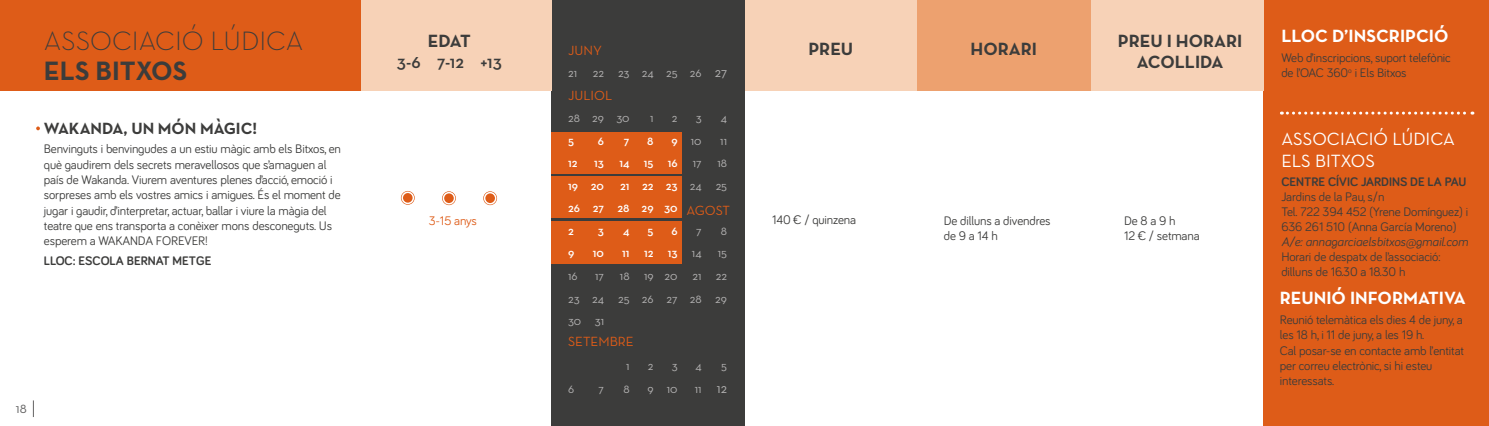
<style>
.page{position:relative;width:1489px;height:426px;background:#fff}
.page>*{position:absolute;margin:0;border:0;box-sizing:border-box;transform-origin:0 0}
.t1{font:300 27px "Neutra Text";color:#3c3c3b}
.t2{font:700 27px "Neutra Text";color:#3c3c3b}
.t3{font:700 18px/21.6px "Neutra Text";color:#3c3c3b;text-align:center}
.t4{font:700 18px "Neutra Text";color:#fff}
.t5{font:18px/21.6px "Neutra Text";color:#fff}
.t6{font:600 18px "Neutra Text";color:#3c3c3b}
.t7{font:700 16.5px "Neutra Text";color:#3c3c3b}
.t8{font:13.5px "Neutra Text";color:#de5c18}
.t9{font:13.5px "Neutra Text";color:#646363}
.t10{font:12.75px/15.3px "Bariol";letter-spacing:-.01em;color:#3c3c3b}
.t11{font:700 12.75px "Bariol";color:#3c3c3b}
.t12{font:italic 12.75px "Bariol";color:#3c3c3b}
.t13{font:12.75px "Bariol";letter-spacing:-.01em;color:#de5c18}
.t14{font:12px/22.5px "Neutra Text";color:#b3b2b2;text-align:justify}
.t15{font:600 12px/22.5px "Neutra Text";color:#fff}
.s1{font-size:13.5px}
.s2{font-weight:600;color:#fff}
.s3{font-weight:400;color:#b3b2b2}
</style>
<div class="page">
<svg style="left:33px;top:400px;width:1px;height:16px"></svg>
<div style="left:551px;top:0;width:194px;height:425px;background:#3c3c3b"></div>
<svg style="left:483px;top:191px;width:14px;height:14px"></svg>
<div style="left:484px;top:192px;width:11px;height:11px;background:#de5c18;border-radius:50%"></div>
<div style="left:484px;top:192px;width:12px;height:12px;border:2px solid #fff;border-radius:50%"></div>
<div style="left:0;top:0;width:361px;height:90px;background:#de5c18"></div>
<svg style="left:442px;top:191px;width:14px;height:14px"></svg>
<div style="left:443px;top:192px;width:11px;height:11px;background:#de5c18;border-radius:50%"></div>
<div style="left:442px;top:192px;width:13px;height:12px;border:2px solid #fff;border-radius:50%"></div>
<div style="left:402px;top:192px;width:11px;height:11px;background:#de5c18;border-radius:50%"></div>
<div style="left:401px;top:191px;width:13px;height:13px;border:2px solid #fff;border-radius:50%"></div>
<div style="left:551px;top:176px;width:131px;height:42px;background:#de5c18"></div>
<div style="left:551px;top:132px;width:131px;height:41px;background:#de5c18"></div>
<svg style="left:36px;top:126px;width:4px;height:4px"></svg>
<div style="left:361px;top:0;width:190px;height:90px;background:#f7d2b7"></div>
<div style="left:551px;top:221px;width:131px;height:42px;background:#de5c18"></div>
<div style="left:1263px;top:0;width:225px;height:425px;background:#de5c18"></div>
<svg style="left:1281px;top:111px;width:191px;height:3px"></svg>
<div style="left:745px;top:0;width:172px;height:90px;background:#f7d2b7"></div>
<div style="left:917px;top:0;width:173px;height:90px;background:#eda16f"></div>
<div style="left:1090px;top:0;width:173px;height:90px;background:#f7d2b7"></div>
<h1 class="t1" style="left:44px;top:24px;width:261px">ASSOCIACIÓ LÚDICA</h1>
<h1 class="t2" style="left:44px;top:53px;width:145px">ELS BITXOS</h1>
<p class="t7" style="left:44px;top:118px;width:215px">WAKANDA, UN MÓN MÀGIC!</p>
<p class="t10" style="left:44px;top:141px;width:298px">Benvinguts i benvingudes a un estiu màgic amb els Bitxos, en què gaudirem dels secrets meravellosos que s’amaguen al país de Wakanda. Viurem aventures plenes d’acció, emoció i sorpreses amb els vostres amics i amigues. És el moment de jugar i gaudir, d’interpretar, actuar, ballar i viure la màgia del teatre que ens transporta a conèixer mons desconeguts. Us esperem a WAKANDA FOREVER!</p>
<p class="t11" style="left:44px;top:251px;width:169px">LLOC: ESCOLA BERNAT METGE</p>
<p class="t9" style="left:16px;top:399px;width:12px">18</p>
<h2 class="t3" style="left:428px;top:29px;width:44px">EDAT</h2>
<h2 class="t6" style="left:397px;top:51px;width:106px">3-6 7-12 +13</h2>
<p class="t13" style="left:428px;top:212px;width:50px">3-15 anys</p>
<p class="t8" style="left:568px;top:42px;width:35px">JUNY</p>
<p class="t14" style="left:568px;top:61px;width:11px">21</p>
<p class="t14" style="left:592px;top:61px;width:136px">22 23 24 25 26 <span class="s1">27</span></p>
<p class="t8" style="left:568px;top:87px;width:46px">JULIOL</p>
<p class="t14" style="left:568px;top:106px;width:63px">28 29 30</p>
<p class="t14" style="left:650px;top:106px;width:5px">1</p>
<p class="t14" style="left:672px;top:106px;width:7px">2</p>
<p class="t14" style="left:695px;top:106px;width:7px">3</p>
<p class="t14" style="left:720px;top:106px;width:8px">4</p>
<p class="t15" style="left:568px;top:129px;width:7px">5</p>
<p class="t15" style="left:598px;top:129px;width:8px">6</p>
<p class="t15" style="left:624px;top:129px;width:7px">7</p>
<p class="t15" style="left:647px;top:129px;width:8px">8</p>
<p class="t14" style="left:671px;top:129px;width:32px"><span class="s2">9</span> 10</p>
<p class="t14" style="left:720px;top:129px;width:8px">11</p>
<p class="t15" style="left:568px;top:151px;width:11px">12</p>
<p class="t15" style="left:594px;top:151px;width:11px">13</p>
<p class="t15" style="left:619px;top:151px;width:60px">14 15 16</p>
<p class="t14" style="left:692px;top:151px;width:10px">17</p>
<p class="t14" style="left:717px;top:151px;width:11px">18</p>
<p class="t15" style="left:568px;top:174px;width:38px">19 20</p>
<p class="t15" style="left:568px;top:174px;width:161px;text-indent:52px">21 22 23 <span class="s3">24 25<br></span>26 27 28 29 30<br>2</p>
<p class="t8" style="left:686px;top:202px;width:45px">AGOST</p>
<p class="t15" style="left:598px;top:219px;width:8px">3</p>
<p class="t15" style="left:623px;top:219px;width:8px">4</p>
<p class="t15" style="left:647px;top:219px;width:7px">5</p>
<p class="t15" style="left:671px;top:219px;width:8px">6</p>
<p class="t14" style="left:696px;top:219px;width:7px">7</p>
<p class="t14" style="left:720px;top:219px;width:8px">8</p>
<p class="t15" style="left:568px;top:241px;width:8px">9</p>
<p class="t15" style="left:593px;top:241px;width:13px">10</p>
<p class="t15" style="left:622px;top:241px;width:81px">11 12 13 <span class="s3">14</span></p>
<p class="t14" style="left:718px;top:241px;width:11px">15</p>
<p class="t14" style="left:568px;top:264px;width:11px">16</p>
<p class="t14" style="left:595px;top:264px;width:10px">17</p>
<p class="t14" style="left:568px;top:264px;width:160px;text-indent:52px">18 19 20 21 22<br>23 24 25 26 27 28 29<br>30 31</p>
<p class="t14" style="left:626px;top:354px;width:5px">1</p>
<p class="t14" style="left:648px;top:354px;width:7px">2</p>
<p class="t14" style="left:671px;top:354px;width:7px">3</p>
<p class="t14" style="left:695px;top:354px;width:8px">4</p>
<p class="t14" style="left:721px;top:354px;width:7px">5</p>
<p class="t14" style="left:568px;top:376px;width:8px">6</p>
<p class="t14" style="left:598px;top:376px;width:7px">7</p>
<p class="t14" style="left:623px;top:376px;width:8px">8</p>
<p class="t14" style="left:647px;top:376px;width:32px">9 10</p>
<p class="t14" style="left:694px;top:376px;width:34px">11 <span class="s1">12</span></p>
<p class="t8" style="left:568px;top:332px;width:67px">SETEMBRE</p>
<h2 class="t3" style="left:808px;top:38px;width:46px">PREU</h2>
<h2 class="t3" style="left:970px;top:38px;width:68px">HORARI</h2>
<h2 class="t3" style="left:1117px;top:29px;width:126px">PREU I HORARI<br>ACOLLIDA</h2>
<p class="t10" style="left:772px;top:211px;width:86px">140 € / quinzena</p>
<p class="t10" style="left:943px;top:212px;width:108px">De dilluns a divendres de 9 a 14 h</p>
<p class="t10" style="left:1124px;top:212px;width:77px">De 8 a 9 h<br>12 € / setmana</p>
<h2 class="t4" style="left:1281px;top:25px;width:169px">LLOC D’INSCRIPCIÓ</h2>
<p class="t10" style="left:1281px;top:49px;width:171px">Web d’inscripcions, suport telefònic de l’OAC 360<sup>o</sup> i Els Bitxos</p>
<h2 class="t5" style="left:1281px;top:128px;width:175px">ASSOCIACIÓ LÚDICA<br>ELS BITXOS</h2>
<p class="t11" style="left:1281px;top:173px;width:186px">CENTRE CÍVIC JARDINS DE LA PAU</p>
<p class="t10" style="left:1281px;top:188px;width:188px">Jardins de la Pau, s/n<br>Tel. 722 394 452 (Yrene Domínguez) i<br>636 261 510 (Anna García Moreno)</p>
<p class="t12" style="left:1281px;top:233px;width:188px">A/e: annagarciaelsbitxos@gmail.com</p>
<p class="t10" style="left:1281px;top:248px;width:160px">Horari de despatx de l’associació: dilluns de 16.30 a 18.30 h</p>
<h2 class="t4" style="left:1279px;top:287px;width:187px">REUNIÓ INFORMATIVA</h2>
<p class="t10" style="left:1279px;top:311px;width:186px">Reunió telemàtica els dies 4 de juny, a les 18 h, i 11 de juny, a les 19 h.<br>Cal posar-se en contacte amb l’entitat per correu electrònic, si hi esteu interessats.</p>
</div>
